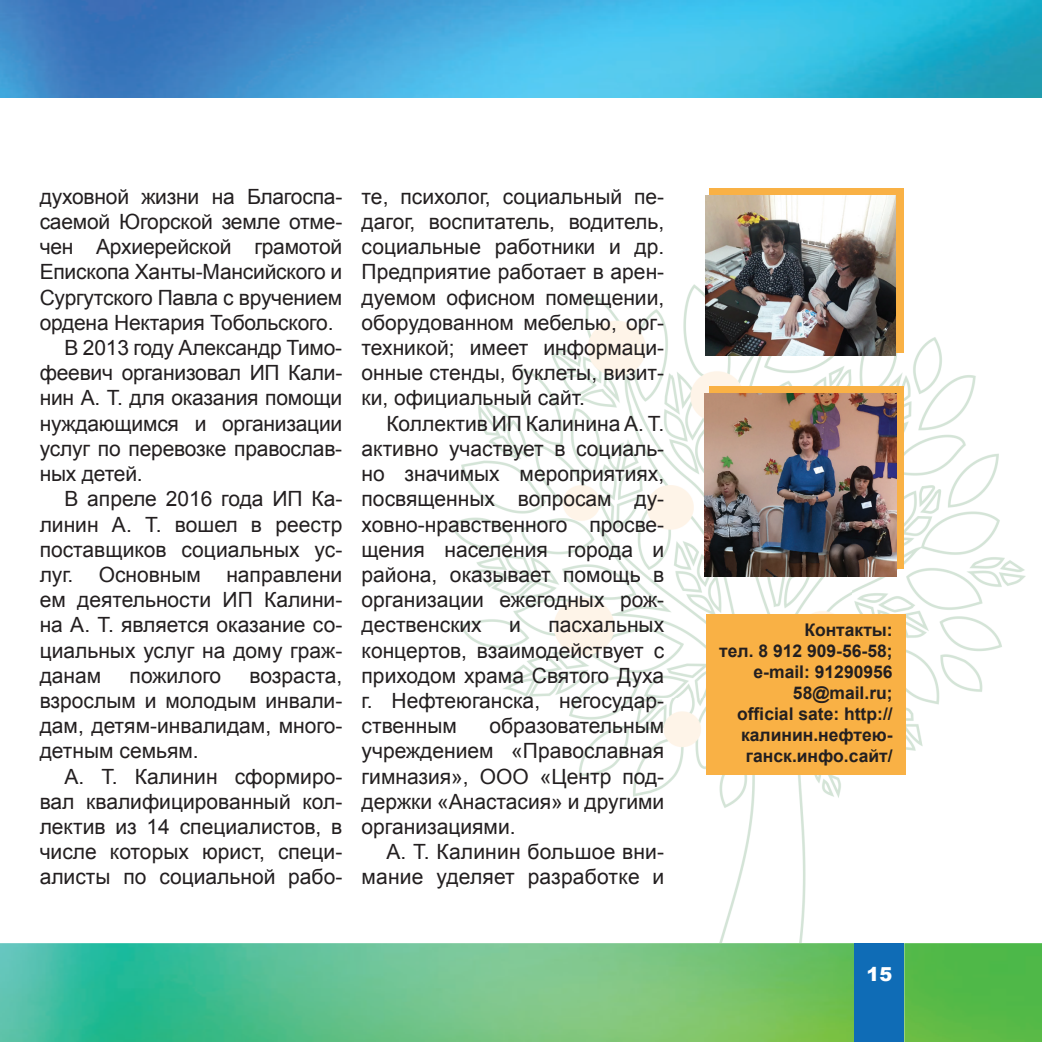
<style>
.page{position:relative;width:1042px;height:1042px;background:#fff}
.page>*{position:absolute;margin:0;border:0;box-sizing:border-box;transform-origin:0 0}
.t1{font:21px/25.2px "Arial";color:#231f20;text-align:justify}
.t2{font:900 19.25px "Arial";color:#fff}
.t3{font:700 17.5px/21px "Arial";color:#231f20;text-align:right}
</style>
<div class="page">
<img style="left:0;top:0;width:1042px;height:1042px">
<div style="left:854px;top:943px;width:50px;height:99px;background:#0f6cb6"></div>
<div style="left:0;top:99px;width:1042px;height:844px;background:#fff"></div>
<img style="left:451px;top:272px;width:574px;height:671px">
<div style="left:706px;top:614px;width:199px;height:160px;background:#f9b145"></div>
<div style="left:709px;top:386px;width:195px;height:182px;background:#f9b145"></div>
<div style="left:709px;top:189px;width:195px;height:164px;background:#f9b145"></div>
<img style="left:706px;top:196px;width:189px;height:160px">
<img style="left:704px;top:394px;width:193px;height:182px">
<p class="t1" style="left:40px;top:184px;width:304px">духовной жизни на Благоспа-</p>
<p class="t1" style="left:40px;top:209px;width:304px">саемой Югорской земле отме-</p>
<p class="t1" style="left:40px;top:234px;width:304px">чен Архиерейской грамотой</p>
<p class="t1" style="left:40px;top:259px;width:304px">Епископа Ханты-Мансийского и</p>
<p class="t1" style="left:40px;top:284px;width:304px">Сургутского Павла с вручением</p>
<p class="t1" style="left:40px;top:310px;width:295px">ордена Нектария Тобольского.</p>
<p class="t1" style="left:64px;top:335px;width:279px">В 2013 году Александр Тимо-</p>
<p class="t1" style="left:40px;top:360px;width:304px">феевич организовал ИП Кали-</p>
<p class="t1" style="left:40px;top:385px;width:304px">нин А. Т. для оказания помощи</p>
<p class="t1" style="left:40px;top:410px;width:304px">нуждающимся и организации</p>
<p class="t1" style="left:40px;top:436px;width:304px">услуг по перевозке православ-</p>
<p class="t1" style="left:40px;top:461px;width:104px">ных детей.</p>
<p class="t1" style="left:64px;top:486px;width:279px">В апреле 2016 года ИП Ка-</p>
<p class="t1" style="left:40px;top:511px;width:304px">линин А. Т. вошел в реестр</p>
<p class="t1" style="left:40px;top:536px;width:304px">поставщиков социальных ус-</p>
<p class="t1" style="left:40px;top:562px;width:304px">луг. Основным направлени</p>
<p class="t1" style="left:40px;top:587px;width:304px">ем деятельности ИП Калини-</p>
<p class="t1" style="left:40px;top:612px;width:304px">на А. Т. является оказание со-</p>
<p class="t1" style="left:40px;top:637px;width:304px">циальных услуг на дому граж-</p>
<p class="t1" style="left:40px;top:662px;width:63px">данам</p>
<p class="t1" style="left:130px;top:662px;width:93px">пожилого</p>
<p class="t1" style="left:40px;top:662px;width:304px;text-indent:210px">возраста, взрослым и молодым инвали&shy;дам, детям-инвалидам, много&shy;детным семьям.</p>
<p class="t1" style="left:40px;top:763px;width:304px;text-indent:25px">А. Т. Калинин сформиро&shy;вал квалифицированный кол&shy;лектив из 14 специалистов, в числе которых юрист, специ&shy;алисты по социальной рабо-</p>
<p class="t1" style="left:362px;top:184px;width:304px">те, психолог, социальный пе&shy;дагог, воспитатель, водитель, социальные работники и др.<br>Предприятие работает в арен&shy;дуемом офисном помещении, оборудованном мебелью, орг&shy;техникой; имеет информаци&shy;онные стенды, буклеты, визит&shy;ки, официальный сайт.</p>
<p class="t1" style="left:362px;top:410px;width:304px;text-indent:25px">Коллектив ИП Калинина А. Т. активно участвует в социаль&shy;но значимых мероприятиях, посвященных вопросам ду&shy;ховно-нравственного просве&shy;щения населения города и района, оказывает помощь в организации ежегодных рож&shy;дественских</p>
<p class="t1" style="left:362px;top:612px;width:304px;text-indent:187px">пасхальных концертов, взаимодействует с приходом храма Святого Духа г. Нефтеюганска, негосудар&shy;ственным</p>
<p class="t1" style="left:509px;top:612px;width:13px">и</p>
<p class="t1" style="left:362px;top:713px;width:304px;text-indent:128px">образовательным учреждением «Православная гимназия», ООО «Центр под&shy;держки «Анастасия» и другими организациями.</p>
<p class="t1" style="left:362px;top:839px;width:304px;text-align:right">А. Т. Калинин большое вни&shy;мание уделяет разработке и</p>
<p class="t3" style="left:719px;top:619px;width:175px">Контакты:<br>тел. 8 912 909-56-58; е-mail: 91290956<br>58@mail.ru;<br>official sate: http:// калинин.нефтею&shy;ганск.инфо.сайт/</p>
<p class="t2" style="left:866px;top:960px;width:27px">15</p>
</div>
